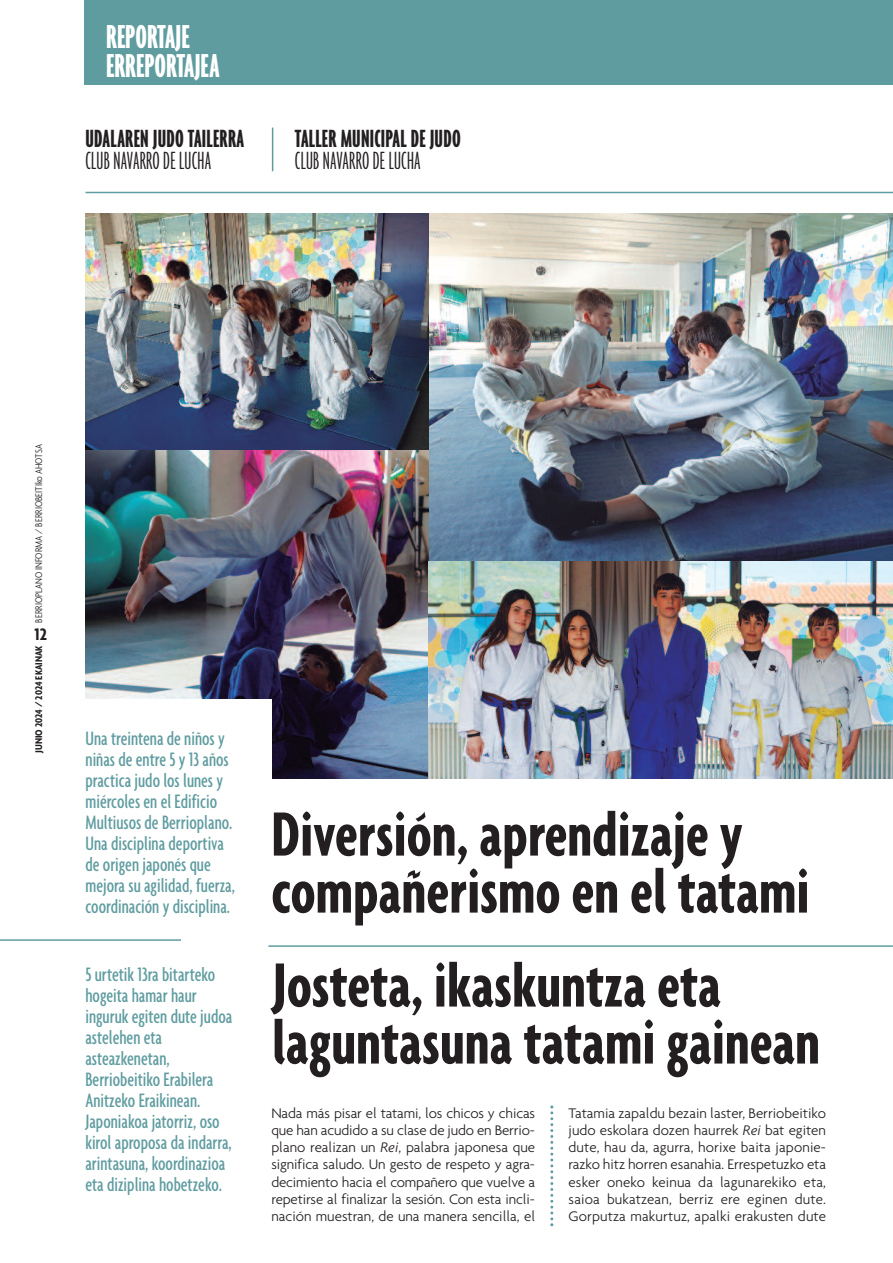
<style>
.page{position:relative;width:893px;height:1263px;background:#fff}
.page>*{position:absolute;margin:0;border:0;box-sizing:border-box;transform-origin:0 0}
.t1{font:700 extra-condensed 67.5px/57px "Agenda";color:#231f20}
.t2{font:700 ultra-condensed 36px/28.5px "Agenda";color:#fff}
.t3{font:700 ultra-condensed 27px "Agenda";letter-spacing:.01em;color:#231f20}
.t4{font:300 ultra-condensed 27px "Agenda";letter-spacing:.01em;color:#231f20}
.t5{font:500 extra-condensed 21px/21px "Agenda";color:#5f9ca0}
.t6{font:700 condensed 18px "Agenda";color:#231f20}
.t7{font:300 15px/17.2px "Agenda";color:#231f20;text-align:justify}
.t8{font:300 condensed 10.5px "Agenda";color:#231f20}
.t9{font:700 condensed 10.5px "Agenda";color:#231f20}
.s1{font-style:italic}
</style>
<div class="page">
<hr style="left:86px;top:192px;width:807px;height:1px;background:#5f9ca0">
<div style="left:85px;top:0;width:808px;height:85px;background:#5f9ca0"></div>
<hr style="left:272px;top:128px;width:1px;height:43px;background:#5f9ca0">
<hr style="left:268px;top:945px;width:625px;height:2px;background:#5f9ca0">
<img style="left:428px;top:214px;width:465px;height:347px">
<hr style="left:0;top:939px;width:181px;height:2px;background:#5f9ca0">
<svg style="left:550px;top:1105px;width:3px;height:121px"></svg>
<hr style="left:892px;top:829px;width:1px;height:253px;background:#feeedf">
<img style="left:86px;top:214px;width:342px;height:237px">
<img style="left:86px;top:451px;width:342px;height:328px">
<div style="left:76px;top:699px;width:195px;height:192px;background:#fff"></div>
<img style="left:428px;top:561px;width:465px;height:218px">
<h2 class="t2" style="left:105px;top:21px;width:111px">ENTREVISTA<br>LKARRIZKETA</h2>
<h2 class="t2" style="left:106px;top:21px;width:115px">REPORTAJE<br>ERREPORTAJEA</h2>
<h3 class="t3" style="left:85px;top:122px;width:160px">UDALARENJUDOTAILERRA</h3>
<h3 class="t4" style="left:85px;top:144px;width:127px">CLUB NAVARRODE LUCHA</h3>
<h3 class="t3" style="left:295px;top:122px;width:167px">TALLER MUNICIPALDE JUDO</h3>
<h3 class="t4" style="left:295px;top:144px;width:127px">CLUB NAVARRODE LUCHA</h3>
<p class="t8" style="left:33px;top:623px;width:180px;rotate:-90deg">BERRIOPLANO INFORMA / BERRIOBEITIko AHOTSA</p>
<p class="t6" style="left:35px;top:623px;width:14px">12</p>
<p class="t9" style="left:33px;top:753px;width:109px;rotate:-90deg">JUNIO 2024 / 2024 EKAINAK</p>
<h3 class="t5" style="left:86px;top:728px;width:151px">Una treintena de niños y niñas de entre 5 y 13 años practica judo los lunes y miércoles en el Edificio<br>Multiusos de Berrioplano.<br>Una disciplina deportiva de origen japonés que mejora su agilidad, fuerza, coordinación y disciplina.</h3>
<p class="t5" style="left:85px;top:963px;width:148px">5 urtetik 13ra bitarteko hogeita hamar haur inguruk egiten dute judoa astelehen eta asteazkenetan,<br>Berriobeitiko Erabilera<br>Anitzeko Eraikinean.<br>Japoniakoa jatorriz, oso kirol aproposa da indarra, arintasuna, koordinazioa eta diziplina hobetzeko.</p>
<h1 class="t1" style="left:271px;top:804px;width:540px">Diversión, aprendizaje y compañerismo en el tatami</h1>
<h1 class="t1" style="left:272px;top:955px;width:549px">Josteta, ikaskuntza eta laguntasuna tatami gainean</h1>
<p class="t7" style="left:569px;top:1104px;width:259px">Tatamia zapaldu bezain laster, Berriobeitiko judo eskolara dozen haurrek <span class="s1">Rei</span> bat egiten dute, hau da, agurra, horixe baita japonie&shy;razko hitz horren esanahia. Errespetuzko eta esker oneko keinua da lagunarekiko eta, saioa bukatzean, berriz ere eginen dute.<br>Gorputza makurtuz, apalki erakusten dute</p>
<p class="t7" style="left:271px;top:1104px;width:265px">Nada más pisar el tatami, los chicos y chicas que han acudido a su clase de judo en Berrio&shy;plano realizan un <span class="s1">Rei</span>, palabra japonesa que significa saludo. Un gesto de respeto y agra&shy;decimiento hacia el compañero que vuelve a repetirse al finalizar la sesión. Con esta incli&shy;nación muestran, de una manera sencilla, el</p>
</div>
